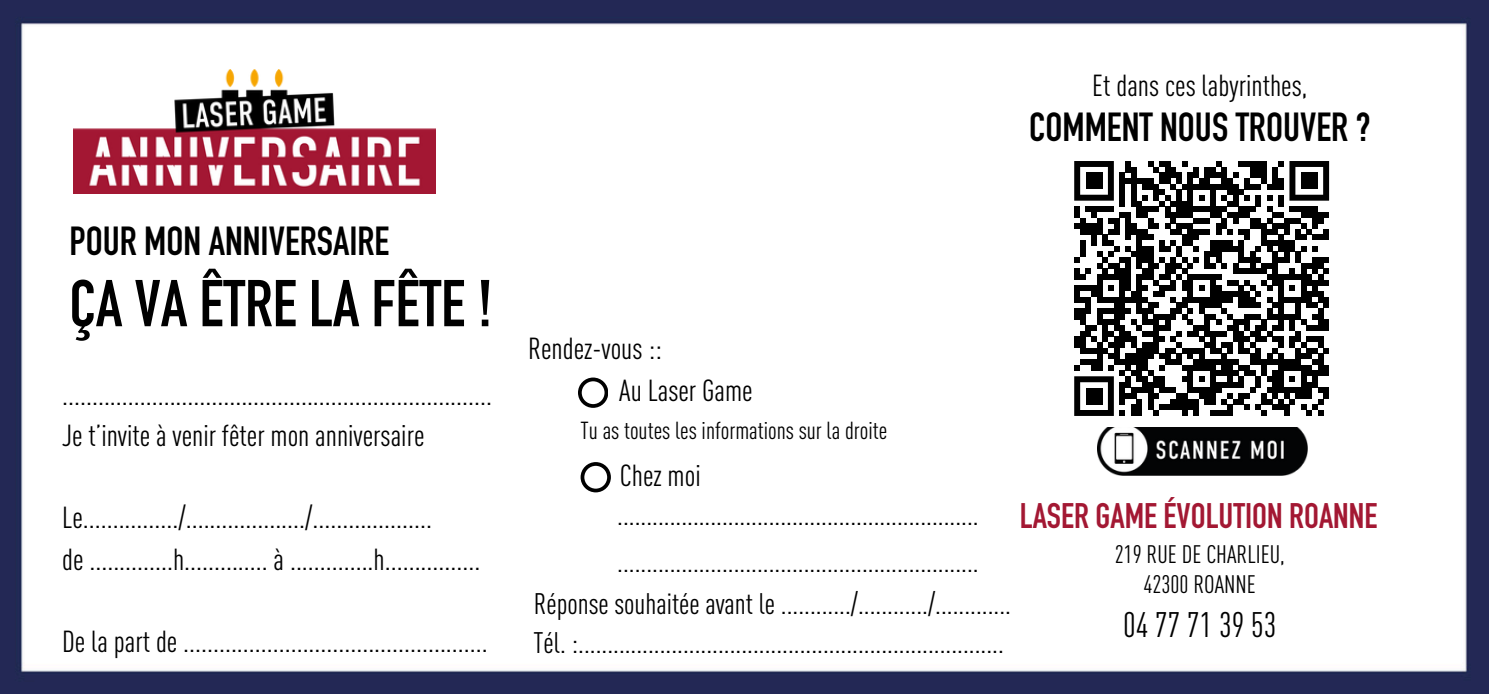
<style>
.page{position:relative;width:1489px;height:694px;background:#fff}
.page>*{position:absolute;margin:0;border:0;box-sizing:border-box;transform-origin:0 0}
.t1{font:700 65px "DIN Condensed";color:#000}
.t2{font:700 40px "DIN Condensed";color:#000}
.t3{font:700 35px "DIN Condensed";color:#a31833}
.t4{font:35px "DIN Cond";color:#000}
.t5{font:30px/41.2px "DIN Cond";color:#000}
.t6{font:29.25px/39.5px "DIN Cond";color:#000}
.t7{font:25px/30px "DIN Cond";color:#000;text-align:center}
.t8{font:24.25px "DIN Cond";color:#000}
</style>
<div class="page">
<img style="left:0;top:1px;width:1489px;height:693px">
<img style="left:73px;top:69px;width:362px;height:124px">
<img style="left:1097px;top:427px;width:210px;height:48px">
<div style="left:1063px;top:150px;width:277px;height:277px;background:#fff"></div>
<svg style="left:1074px;top:161px;width:255px;height:255px"></svg>
<div style="left:1085px;top:172px;width:17px;height:17px;background:#000"></div>
<div style="left:1301px;top:172px;width:17px;height:17px;background:#000"></div>
<div style="left:1085px;top:387px;width:17px;height:17px;background:#000"></div>
<div style="left:51px;top:374px;width:933px;height:275px;background:#fff"></div>
<svg style="left:578px;top:377px;width:30px;height:30px"></svg>
<svg style="left:580px;top:462px;width:30px;height:30px"></svg>
<h4 class="t2" style="left:69px;top:227px;width:321px">POUR MON ANNIVERSAIRE</h4>
<h1 class="t1" style="left:69px;top:280px;width:425px">ÇA VA ÊTRE LA FÊTE !</h1>
<p class="t5" style="left:62px;top:373px;width:431px">........................................................................</p>
<p class="t5" style="left:62px;top:414px;width:364px">Je t’invite à venir fêter mon anniversaire</p>
<h4 class="t5" style="left:62px;top:497px;width:420px">Le................/..................../....................<br>de ..............h.............. à ..............h................</h4>
<h4 class="t5" style="left:62px;top:620px;width:427px">De la part de ...................................................</h4>
<h4 class="t5" style="left:1092px;top:65px;width:216px">Et dans ces labyrinthes,</h4>
<h4 class="t2" style="left:1029px;top:113px;width:343px">COMMENT NOUS TROUVER ?</h4>
<h4 class="t5" style="left:528px;top:327px;width:135px">Rendez-vous ::</h4>
<p class="t5" style="left:619px;top:370px;width:135px">Au Laser Game</p>
<h4 class="t8" style="left:580px;top:416px;width:308px">Tu as toutes les informations sur la droite</h4>
<p class="t5" style="left:620px;top:454px;width:82px">Chez moi</p>
<p class="t6" style="left:617px;top:495px;width:363px">..............................................................</p>
<h5 class="t6" style="left:617px;top:541px;width:363px">..............................................................</h5>
<h4 class="t6" style="left:533px;top:583px;width:479px">Réponse souhaitée avant le ............/............/.............<br>Tél. :.........................................................................</h4>
<p class="t3" style="left:1020px;top:502px;width:359px">LASER GAME ÉVOLUTION ROANNE</p>
<p class="t7" style="left:1115px;top:538px;width:172px">219 RUE DE CHARLIEU,<br>42300 ROANNE</p>
<h4 class="t4" style="left:1123px;top:605px;width:155px">04 77 71 39 53</h4>
</div>
